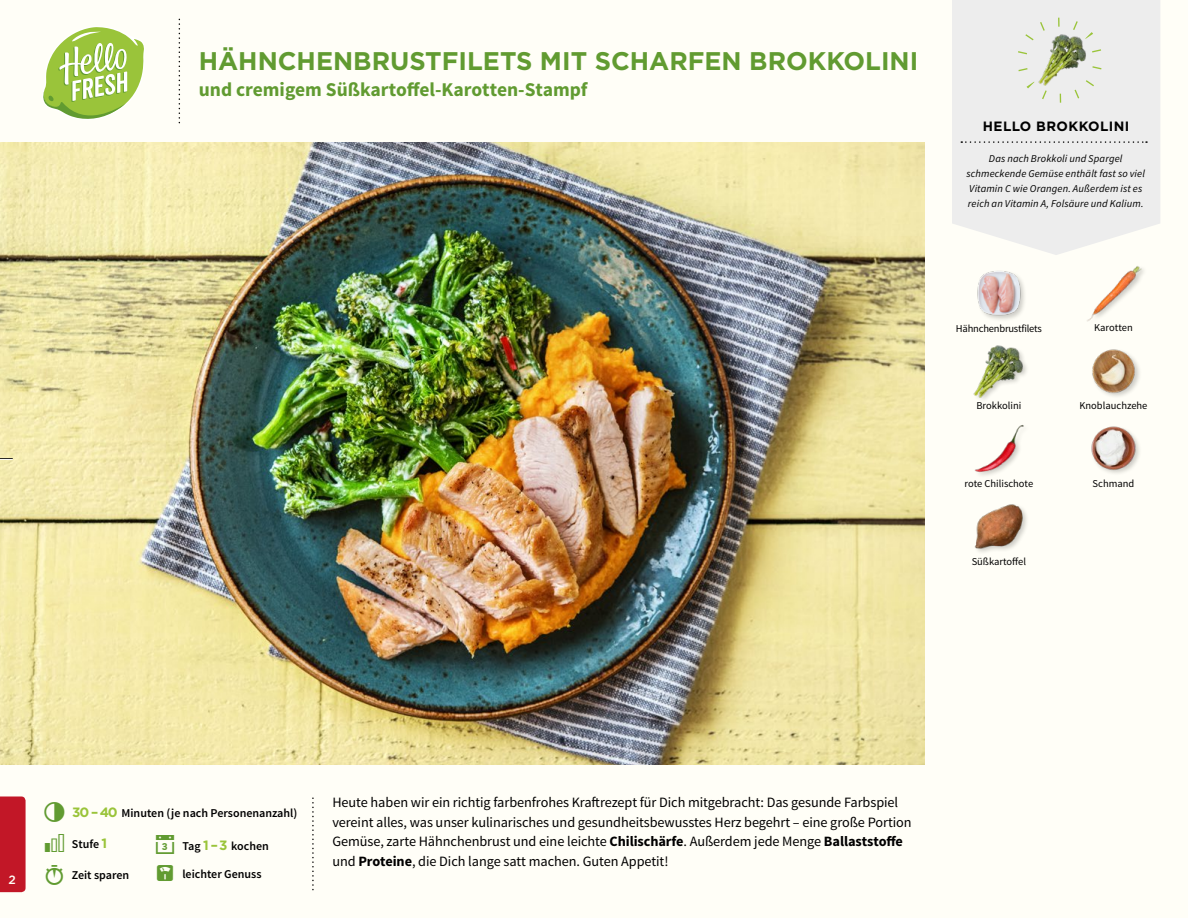
<style>
.page{position:relative;width:1188px;height:918px;background:#fffef7}
.page>*{position:absolute;margin:0;border:0;box-sizing:border-box;transform-origin:0 0}
.t1{font:700 25.5px "Gotham";color:#619b31}
.t2{font:700 19.5px "Source Sans Pro";color:#619b31}
.t3{font:14.25px/19.5px "Source Sans Pro";letter-spacing:-.005em;color:#000}
.t4{font:700 13.5px "Gotham";letter-spacing:.03em;color:#000}
.t5{font:600 12px "Source Sans Pro";color:#000}
.t6{font:500 12px "Gotham";color:#fffef7}
.t7{font:italic 10.5px/14.7px "Source Sans Pro";letter-spacing:.01em;color:#000;text-align:center}
.t8{font:10.5px "Source Sans Pro";color:#000}
.t9{font:10.5px "Source Sans Pro";letter-spacing:-.02em;color:#000}
.s1{font-family:"Gotham";font-weight:700;font-size:13.5px;color:#9ac43a}
.s2{color:#619b31}
.s3{font-weight:700}
</style>
<div class="page">
<svg style="left:43px;top:27px;width:101px;height:92px"></svg>
<svg style="left:952px;top:0;width:208px;height:255px;background:#eeeeed"></svg>
<svg style="left:961px;top:141px;width:186px;height:2px"></svg>
<div style="left:1017px;top:18px;width:85px;height:85px;border:9px dashed #9ac43a;border-radius:50%"></div>
<img style="left:1091px;top:426px;width:49px;height:47px">
<img style="left:974px;top:504px;width:53px;height:48px">
<img style="left:974px;top:425px;width:50px;height:51px">
<img style="left:973px;top:345px;width:52px;height:52px">
<img style="left:1092px;top:349px;width:48px;height:48px">
<img style="left:1087px;top:266px;width:55px;height:55px">
<img style="left:977px;top:271px;width:48px;height:49px">
<div style="left:0;top:796px;width:26px;height:96px;background:#c21727"></div>
<img style="left:0;top:142px;width:925px;height:623px">
<img style="left:1037px;top:33px;width:52px;height:52px">
<svg style="left:0;top:458px;width:13px;height:2px"></svg>
<h1 class="t1" style="left:199px;top:44px;width:721px">HÄHNCHENBRUSTFILETS MIT SCHARFEN BROKKOLINI</h1>
<h2 class="t2" style="left:199px;top:77px;width:390px">und cremigem Süßkartoffel-Karotten-Stampf</h2>
<p class="t4" style="left:983px;top:117px;width:148px">HELLO BROKKOLINI</p>
<p class="t7" style="left:966px;top:152px;width:180px">Das nach Brokkoli und Spargel schmeckende Gemüse enthält fast so viel Vitamin C wie Orangen. Außerdem ist es reich an Vitamin A, Folsäure und Kalium.</p>
<p class="t9" style="left:956px;top:322px;width:87px">Hähnchenbrustfilets</p>
<p class="t8" style="left:1094px;top:321px;width:40px">Karotten</p>
<p class="t8" style="left:976px;top:399px;width:46px">Brokkolini</p>
<p class="t8" style="left:1079px;top:399px;width:70px">Knoblauchzehe</p>
<p class="t8" style="left:965px;top:477px;width:70px">rote Chilischote</p>
<p class="t8" style="left:1093px;top:477px;width:43px">Schmand</p>
<p class="t8" style="left:972px;top:555px;width:56px">Süßkartoffel</p>
<p class="t6" style="left:9px;top:872px;width:9px">2</p>
<p class="t6" style="left:9px;top:872px;width:6px">1</p>
<p class="t5" style="left:72px;top:805px;width:227px"><span class="s1">30 –40</span> Minuten (je nach Personenanzahl)</p>
<p class="t5" style="left:72px;top:836px;width:37px">Stufe <span class="s1">1</span></p>
<p class="t5" style="left:153px;top:839px;width:117px"><span class="s2">▪</span> Tag <span class="s1">1 –3</span> kochen</p>
<p class="t5" style="left:72px;top:867px;width:59px">Zeit sparen</p>
<p class="t5" style="left:182px;top:866px;width:81px">leichter Genuss</p>
<p class="t3" style="left:332px;top:793px;width:581px">Heute haben wir ein richtig farbenfrohes Kraftrezept für Dich mitgebracht: Das gesunde Farbspiel vereint alles, was unser kulinarisches und gesundheitsbewusstes Herz begehrt – eine große Portion Gemüse, zarte Hähnchenbrust und eine leichte <span class="s3">Chilischärfe</span>. Außerdem jede Menge <span class="s3">Ballaststoffe </span>und <span class="s3">Proteine</span>, die Dich lange satt machen. Guten Appetit!</p>
</div>
